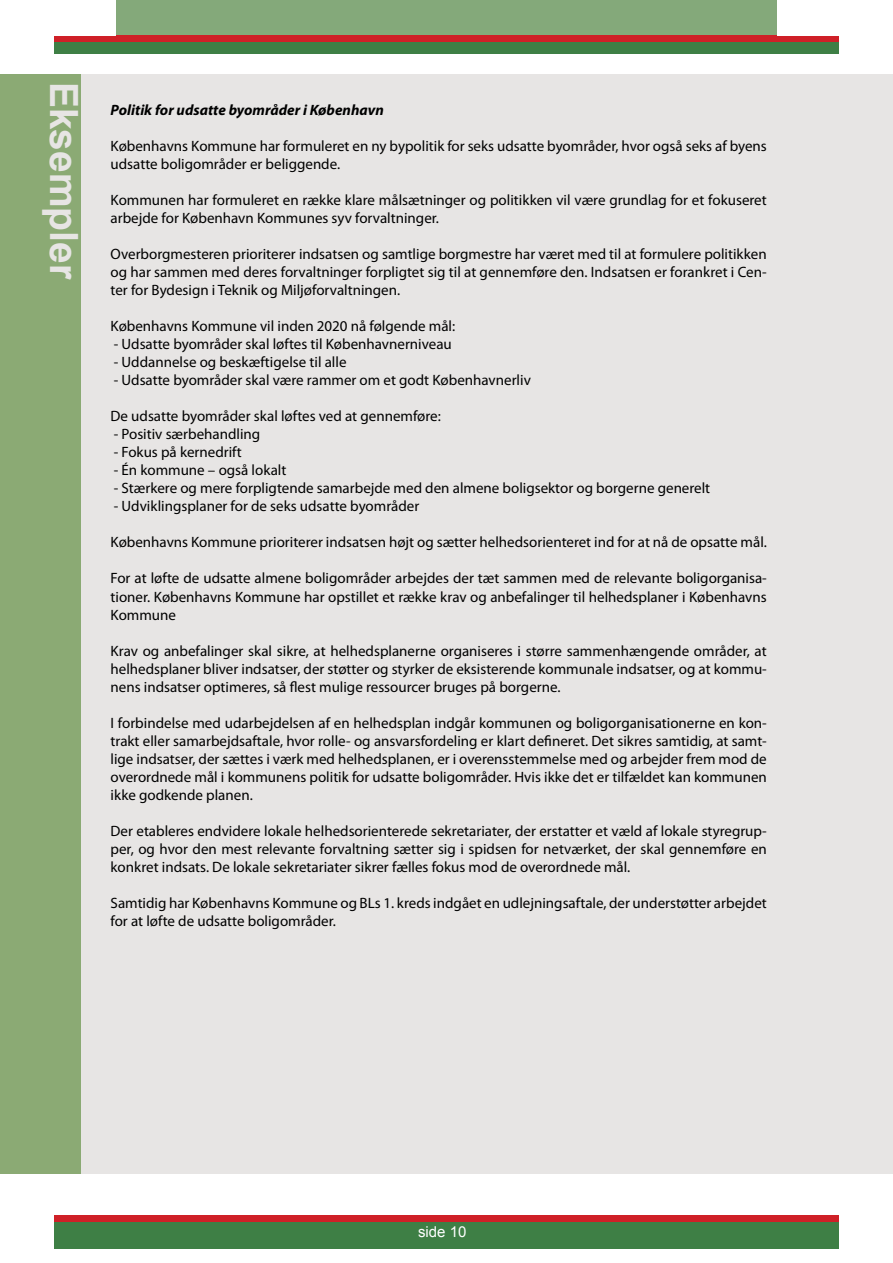
<style>
.page{position:relative;width:893px;height:1263px;background:#fff}
.page>*{position:absolute;margin:0;border:0;box-sizing:border-box;transform-origin:0 0}
.t1{font:700 39px "Arial";color:#e7e5e4}
.t2{font:15px/18px "Myriad Pro";color:#000;text-align:justify}
.t3{font:italic 700 15px "Myriad Pro";color:#000}
.t4{font:15px "Arial";color:#fff}
</style>
<div class="page">
<div style="left:54px;top:0;width:785px;height:36px;background:#84a97a"></div>
<div style="left:54px;top:40px;width:785px;height:14px;background:#3e7f45"></div>
<div style="left:54px;top:36px;width:785px;height:6px;background:#cf2027"></div>
<div style="left:778px;top:0;width:115px;height:36px;background:#fff"></div>
<div style="left:0;top:0;width:116px;height:36px;background:#fff"></div>
<div style="left:54px;top:1221px;width:785px;height:27px;background:#3e7f45"></div>
<div style="left:54px;top:1215px;width:785px;height:6px;background:#cf2027"></div>
<div style="left:81px;top:74px;width:812px;height:1100px;background:#e7e5e4"></div>
<div style="left:0;top:74px;width:81px;height:1100px;background:#8baa74"></div>
<h1 class="t1" style="left:90px;top:81px;width:199px;rotate:90deg">Eksempler</h1>
<p class="t3" style="left:111px;top:101px;width:275px">Politik for udsatte byområder i København</p>
<p class="t2" style="left:111px;top:137px;width:658px">Københavns Kommune har formuleret en ny bypolitik for seks udsatte byområder, hvor også seks af byens udsatte boligområder er beliggende.</p>
<p class="t2" style="left:111px;top:191px;width:658px">Kommunen har formuleret en række klare målsætninger og politikken vil være grundlag for et fokuseret arbejde for København Kommunes syv forvaltninger.</p>
<p class="t2" style="left:111px;top:245px;width:658px">Overborgmesteren prioriterer indsatsen og samtlige borgmestre har været med til at formulere politikken og har sammen med deres forvaltninger forpligtet sig til at gennemføre den. Indsatsen er forankret i Cen&shy;ter for Bydesign i Teknik og Miljøforvaltningen.</p>
<p class="t2" style="left:111px;top:317px;width:346px">Københavns Kommune vil inden 2020 nå følgende mål:</p>
<p class="t2" style="left:114px;top:335px;width:340px">- Udsatte byområder skal løftes til Københavnerniveau</p>
<p class="t2" style="left:114px;top:353px;width:234px">- Uddannelse og beskæftigelse til alle</p>
<p class="t2" style="left:114px;top:371px;width:419px">- Udsatte byområder skal være rammer om et godt Københavnerliv</p>
<p class="t2" style="left:111px;top:407px;width:332px">De udsatte byområder skal løftes ved at gennemføre:</p>
<p class="t2" style="left:114px;top:425px;width:148px">- Positiv særbehandling</p>
<p class="t2" style="left:114px;top:443px;width:130px">- Fokus på kernedrift</p>
<p class="t2" style="left:114px;top:461px;width:174px">- Én kommune – også lokalt</p>
<p class="t2" style="left:114px;top:479px;width:598px">- Stærkere og mere forpligtende samarbejde med den almene boligsektor og borgerne generelt</p>
<p class="t2" style="left:114px;top:497px;width:307px">- Udviklingsplaner for de seks udsatte byområder</p>
<p class="t2" style="left:111px;top:533px;width:658px">Københavns Kommune prioriterer indsatsen højt og sætter helhedsorienteret ind for at nå de opsatte mål.</p>
<p class="t2" style="left:111px;top:569px;width:658px">For at løfte de udsatte almene boligområder arbejdes der tæt sammen med de relevante boligorganisa&shy;tioner. Københavns Kommune har opstillet et række krav og anbefalinger til helhedsplaner i Københavns Kommune</p>
<p class="t2" style="left:111px;top:641px;width:658px">Krav og anbefalinger skal sikre, at helhedsplanerne organiseres i større sammenhængende områder, at helhedsplaner bliver indsatser, der støtter og styrker de eksisterende kommunale indsatser, og at kommu&shy;nens indsatser optimeres, så flest mulige ressourcer bruges på borgerne.</p>
<p class="t2" style="left:111px;top:713px;width:658px">I forbindelse med udarbejdelsen af en helhedsplan indgår kommunen og boligorganisationerne en kon&shy;trakt eller samarbejdsaftale, hvor rolle- og ansvarsfordeling er klart defineret. Det sikres samtidig, at samt&shy;lige indsatser, der sættes i værk med helhedsplanen, er i overensstemmelse med og arbejder frem mod de overordnede mål i kommunens politik for udsatte boligområder. Hvis ikke det er tilfældet kan kommunen ikke godkende planen.</p>
<p class="t2" style="left:111px;top:821px;width:658px">Der etableres endvidere lokale helhedsorienterede sekretariater, der erstatter et væld af lokale styregrup&shy;per, og hvor den mest relevante forvaltning sætter sig i spidsen for netværket, der skal gennemføre en konkret indsats. De lokale sekretariater sikrer fælles fokus mod de overordnede mål.</p>
<p class="t2" style="left:111px;top:893px;width:658px">Samtidig har Københavns Kommune og BLs 1. kreds indgået en udlejningsaftale, der understøtter arbejdet for at løfte de udsatte boligområder.</p>
<p class="t4" style="left:418px;top:1222px;width:50px">side 10</p>
</div>
